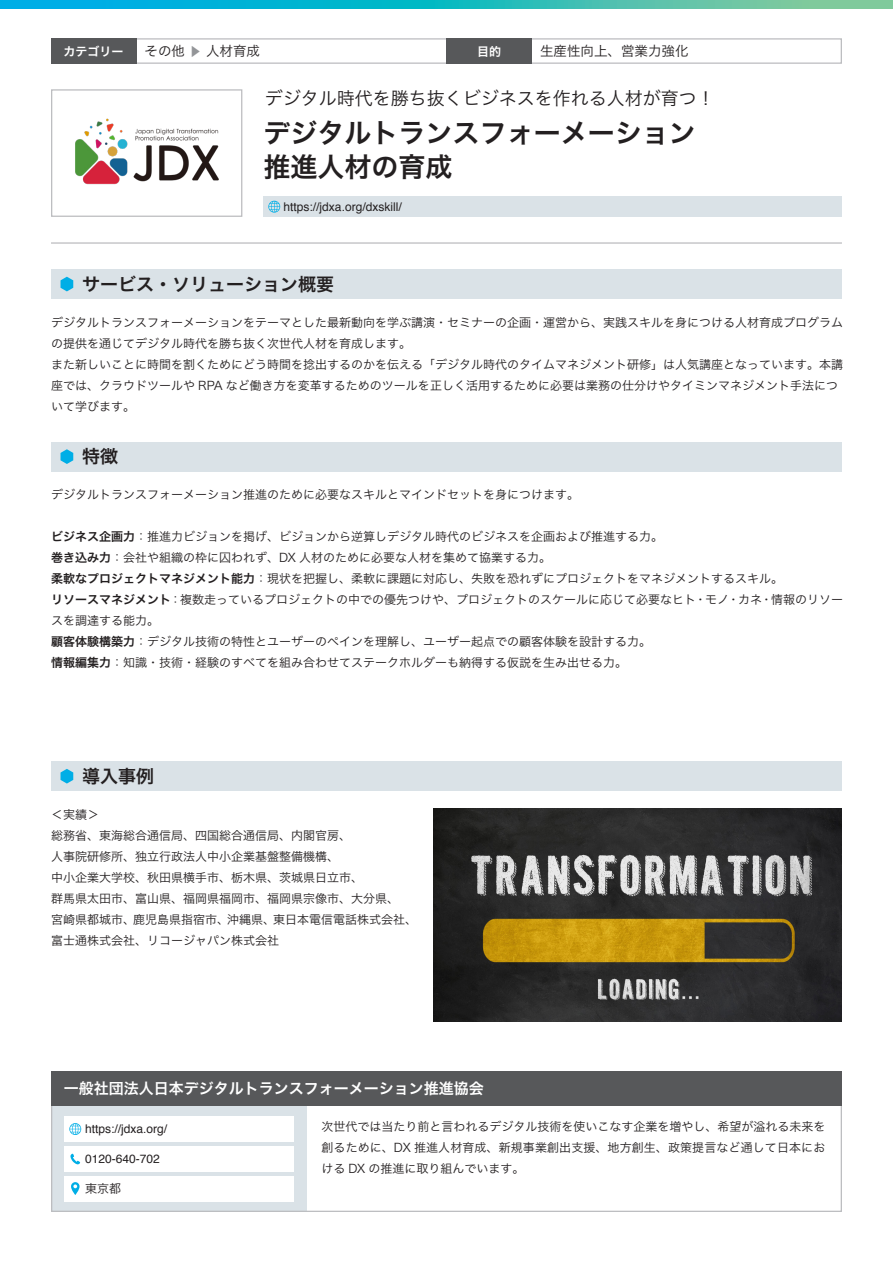
<style>
.page{position:relative;width:893px;height:1263px;background:#fff}
.page>*{position:absolute;margin:0;border:0;box-sizing:border-box;transform-origin:0 0}
.t1{font:27px/34.5px "Hira Kaku Pro N W6";color:#231f20}
.t2{font:18px "Hira Kaku Pro N W3";color:#231f20}
.t3{font:18px "Hira Kaku Pro N W6";color:#231f20}
.t4{font:15px "Hira Kaku Pro N W6";color:#fff}
.t5{font:13.5px "Hira Kaku Pro N W3";color:#231f20}
.t6{font:12px/21px "Hira Kaku Pro N W3";color:#231f20}
.t7{font:12px "Helvetica";color:#231f20}
.t8{font:12px "Hira Kaku Pro N W6";color:#fff}
.s1{font-size:12px;color:#939598}
.s2{font-family:"Hira Kaku Pro N W6"}
</style>
<div class="page">
<div style="left:51px;top:1106px;width:255px;height:106px;background:#dae2e7"></div>
<div style="left:64px;top:1116px;width:229px;height:26px;background:#fff"></div>
<div style="left:64px;top:1146px;width:229px;height:25px;background:#fff"></div>
<div style="left:64px;top:1176px;width:229px;height:25px;background:#fff"></div>
<hr style="left:51px;top:242px;width:791px;height:2px;background:#bcbdc0">
<div style="left:51px;top:1071px;width:791px;height:35px;background:#57585a"></div>
<div style="left:51px;top:269px;width:791px;height:30px;background:#dae2e7"></div>
<svg style="left:61px;top:277px;width:12px;height:14px"></svg>
<div style="left:51px;top:442px;width:791px;height:29px;background:#dae2e7"></div>
<svg style="left:61px;top:449px;width:12px;height:15px"></svg>
<div style="left:51px;top:761px;width:791px;height:30px;background:#dae2e7"></div>
<svg style="left:61px;top:769px;width:12px;height:14px"></svg>
<svg style="left:0;top:0;width:893px;height:9px;background:#2bbac1"></svg>
<div style="left:51px;top:38px;width:791px;height:26px;border:1px solid #bcbdc0"></div>
<div style="left:51px;top:38px;width:85px;height:26px;background:#57585a"></div>
<div style="left:446px;top:38px;width:85px;height:26px;background:#57585a"></div>
<img style="left:75px;top:118px;width:144px;height:67px">
<div style="left:51px;top:89px;width:191px;height:128px;border:1px solid #bcbdc0"></div>
<svg style="left:71px;top:1182px;width:9px;height:13px"></svg>
<svg style="left:70px;top:1153px;width:10px;height:12px"></svg>
<svg style="left:69px;top:1123px;width:12px;height:12px"></svg>
<div style="left:264px;top:196px;width:578px;height:21px;background:#dae2e7"></div>
<svg style="left:268px;top:201px;width:12px;height:12px"></svg>
<img style="left:434px;top:808px;width:408px;height:214px">
<p class="t5" style="left:145px;top:39px;width:117px">その他 <span class="s1">▶</span> 人材育成</p>
<p class="t5" style="left:540px;top:39px;width:150px">生産性向上、営業力強化</p>
<p class="t8" style="left:64px;top:40px;width:61px">カテゴリー</p>
<p class="t8" style="left:477px;top:40px;width:25px">目的</p>
<h2 class="t2" style="left:265px;top:82px;width:451px">デジタル時代を勝ち抜くビジネスを作れる人材が育つ！</h2>
<h1 class="t1" style="left:264px;top:114px;width:434px">デジタルトランスフォーメーション推進人材の育成</h1>
<p class="t7" style="left:284px;top:197px;width:120px">https://jdxa.org/dxskill/</p>
<h2 class="t3" style="left:82px;top:268px;width:253px">サービス・ソリューション概要</h2>
<p class="t6" style="left:51px;top:311px;width:793px">デジタルトランスフォーメーションをテーマとした最新動向を学ぶ講演・セミナーの企画・運営から、実践スキルを身につける人材育成プログラムの提供を通じてデジタル時代を勝ち抜く次世代人材を育成します。<br>また新しいことに時間を割くためにどう時間を捻出するのかを伝える「デジタル時代のタイムマネジメント研修」は人気講座となっています。本講座では、クラウドツールや RPA など働き方を変革するためのツールを正しく活用するために必要は業務の仕分けやタイミンマネジメント手法について学びます。</p>
<h2 class="t3" style="left:82px;top:440px;width:37px">特徴</h2>
<p class="t6" style="left:51px;top:483px;width:529px">デジタルトランスフォーメーション推進のために必要なスキルとマインドセットを身につけます。</p>
<p class="t6" style="left:51px;top:525px;width:793px"><span class="s2">ビジネス企画力</span>：推進力ビジョンを掲げ、ビジョンから逆算しデジタル時代のビジネスを企画および推進する力。<br><span class="s2">巻き込み力</span>：会社や組織の枠に囚われず、DX 人材のために必要な人材を集めて協業する力。<br><span class="s2">柔軟なプロジェクトマネジメント能力</span>：現状を把握し、柔軟に課題に対応し、失敗を恐れずにプロジェクトをマネジメントするスキル。<br><span class="s2">リソースマネジメント</span>：複数走っているプロジェクトの中での優先つけや、プロジェクトのスケールに応じて必要なヒト・モノ・カネ・情報のリソースを調達する能力。<br><span class="s2">顧客体験構築力</span>：デジタル技術の特性とユーザーのペインを理解し、ユーザー起点での顧客体験を設計する力。<br><span class="s2">情報編集力</span>：知識・技術・経験のすべてを組み合わせてステークホルダーも納得する仮説を生み出せる力。</p>
<h2 class="t3" style="left:82px;top:760px;width:73px">導入事例</h2>
<p class="t6" style="left:51px;top:803px;width:367px">＜実績＞<br>総務省、東海総合通信局、四国総合通信局、内閣官房、<br>人事院研修所、独立行政法人中小企業基盤整備機構、<br>中小企業大学校、秋田県横手市、栃木県、茨城県日立市、<br>群馬県太田市、富山県、福岡県福岡市、福岡県宗像市、大分県、<br>宮崎県都城市、鹿児島県指宿市、沖縄県、東日本電信電話株式会社、富士通株式会社、リコージャパン株式会社</p>
<p class="t4" style="left:64px;top:1075px;width:422px">一般社団法人日本デジタルトランスフォーメーション推進協会</p>
<p class="t7" style="left:85px;top:1120px;width:84px">https://jdxa.org/</p>
<p class="t7" style="left:85px;top:1150px;width:76px">0120-640-702</p>
<p class="t6" style="left:85px;top:1177px;width:38px">東京都</p>
<p class="t6" style="left:321px;top:1115px;width:505px;text-align:justify">次世代では当たり前と言われるデジタル技術を使いこなす企業を増やし、希望が溢れる未来を創るために、DX 推進人材育成、新規事業創出支援、地方創生、政策提言など通して日本における DX の推進に取り組んでいます。</p>
</div>
